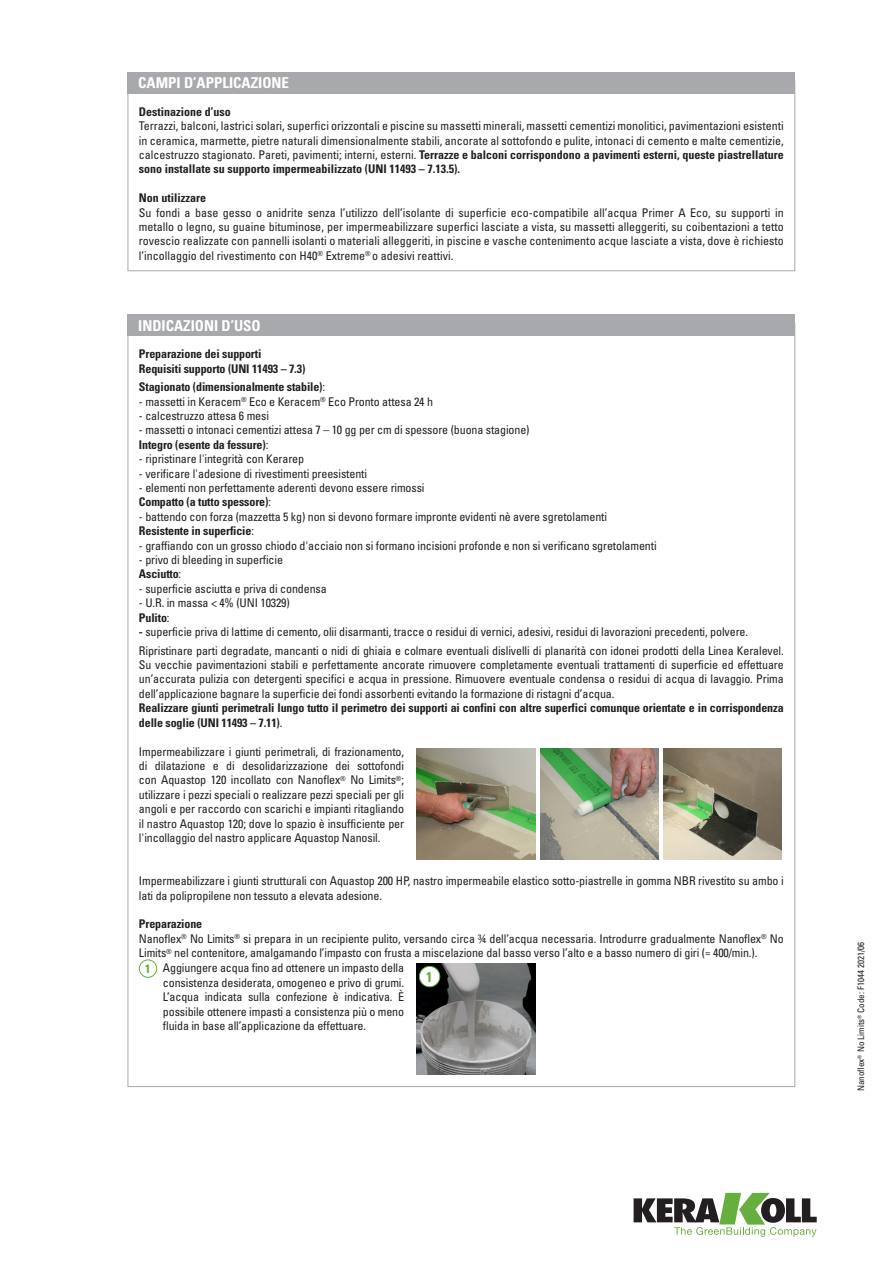
<style>
.page{position:relative;width:893px;height:1263px;background:#fff}
.page>*{position:absolute;margin:0;border:0;box-sizing:border-box;transform-origin:0 0}
.titolo_box{font:700 condensed 15px "Univers LT Std";color:#fff}
.t1{font:700 condensed 14.25px "Univers LT Std";color:#66ae3d}
.t2{font:700 condensed 12.15px "Univers LT Std";color:#66ae3d}
.testo{font:condensed 12px/14.4px "Univers LT Std";letter-spacing:-.01em;color:#231f20;text-align:justify}
.testo_box{font:condensed 12px/14.4px "Univers LT Std";color:#231f20;text-align:justify}
.testo-2{font:700 condensed 12px/14.4px "Univers LT Std";letter-spacing:-.01em;color:#231f20}
.testo_box_bold{font:700 condensed 12px "Univers LT Std";color:#231f20}
.testo_box-2{font:700 condensed 12px "Univers LT Std";color:#231f20}
.notag_eco_codice_sc{font:condensed 9px "Univers LT Std";color:#231f20}
.s1{font-weight:700}
.s2{font-weight:400}
</style>
<div class="page">
<svg style="left:634px;top:1193px;width:183px;height:44px"></svg>
<div style="left:139px;top:959px;width:18px;height:19px;border:1px solid #66ae3d;border-radius:50%"></div>
<div style="left:128px;top:315px;width:667px;height:21px;background:#a8a9ad"></div>
<div style="left:128px;top:72px;width:667px;height:22px;background:#a8a9ad"></div>
<img style="left:417px;top:964px;width:118px;height:111px">
<div style="left:419px;top:966px;width:21px;height:21px;background:#fff;border-radius:50%"></div>
<div style="left:419px;top:966px;width:21px;height:21px;border:1px solid #66ae3d;border-radius:50%"></div>
<img style="left:540px;top:748px;width:118px;height:111px">
<img style="left:417px;top:748px;width:118px;height:111px">
<img style="left:663px;top:748px;width:119px;height:111px">
<p class="titolo_box" style="left:138px;top:74px;width:152px">CAMPI D’APPLICAZIONE</p>
<p class="testo_box_bold" style="left:139px;top:104px;width:93px">Destinazione d’uso</p>
<p class="testo_box" style="left:139px;top:119px;width:646px">Terrazzi, balconi, lastrici solari, superfici orizzontali e piscine su massetti minerali, massetti cementizi monolitici, pavimentazioni esistenti in ceramica, marmette, pietre naturali dimensionalmente stabili, ancorate al sottofondo e pulite, intonaci di cemento e malte cementizie, calcestruzzo stagionato. Pareti, pavimenti; interni, esterni. <span class="s1">Terrazze e balconi corrispondono a pavimenti esterni, queste piastrellature sono installate su supporto impermeabilizzato (UNI 11493 – 7.13.5).</span></p>
<p class="testo_box-2" style="left:139px;top:191px;width:69px">Non utilizzare</p>
<p class="testo_box" style="left:139px;top:205px;width:646px">Su fondi a base gesso o anidrite senza l’utilizzo dell’isolante di superficie eco-compatibile all’acqua Primer A Eco, su supporti in metallo o legno, su guaine bituminose, per impermeabilizzare superfici lasciate a vista, su massetti alleggeriti, su coibentazioni a tetto rovescio realizzate con pannelli isolanti o materiali alleggeriti, in piscine e vasche contenimento acque lasciate a vista, dove è richiesto l’incollaggio del rivestimento con H40<sup>®</sup> Extreme<sup>®</sup> o adesivi reattivi.</p>
<p class="titolo_box" style="left:138px;top:316px;width:124px">INDICAZIONI D’USO</p>
<p class="testo-2" style="left:139px;top:347px;width:124px">Preparazione dei supporti</p>
<p class="testo-2" style="left:139px;top:361px;width:168px">Requisiti supporto (UNI 11493 – 7.3)</p>
<p class="testo-2" style="left:139px;top:380px;width:188px">Stagionato (dimensionalmente stabile)<span class="s2">:</span></p>
<p class="testo" style="left:139px;top:394px;width:296px">- massetti in Keracem<sup>®</sup> Eco e Keracem<sup>®</sup> Eco Pronto attesa 24 h</p>
<p class="testo" style="left:139px;top:408px;width:132px">- calcestruzzo attesa 6 mesi</p>
<p class="testo" style="left:139px;top:423px;width:392px">- massetti o intonaci cementizi attesa 7 – 10 gg per cm di spessore (buona stagione)</p>
<p class="testo-2" style="left:139px;top:437px;width:131px">Integro (esente da fessure)<span class="s2">:</span></p>
<p class="testo" style="left:139px;top:452px;width:167px">- ripristinare l'integrità con Kerarep</p>
<p class="testo" style="left:139px;top:466px;width:230px">- verificare l'adesione di rivestimenti preesistenti</p>
<p class="testo" style="left:139px;top:480px;width:287px">- elementi non perfettamente aderenti devono essere rimossi</p>
<p class="testo-2" style="left:139px;top:495px;width:134px">Compatto (a tutto spessore)<span class="s2">:</span></p>
<p class="testo" style="left:139px;top:509px;width:470px">- battendo con forza (mazzetta 5 kg) non si devono formare impronte evidenti nè avere sgretolamenti</p>
<p class="testo-2" style="left:139px;top:524px;width:117px">Resistente in superficie<span class="s2">:</span></p>
<p class="testo" style="left:139px;top:538px;width:519px">- graffiando con un grosso chiodo d'acciaio non si formano incisioni profonde e non si verificano sgretolamenti</p>
<p class="testo" style="left:139px;top:552px;width:146px">- privo di bleeding in superficie</p>
<p class="testo-2" style="left:139px;top:567px;width:44px">Asciutto<span class="s2">:</span></p>
<p class="testo" style="left:139px;top:581px;width:189px">- superficie asciutta e priva di condensa</p>
<p class="testo" style="left:139px;top:596px;width:152px">- U.R. in massa &lt; 4% (UNI 10329)</p>
<p class="testo-2" style="left:139px;top:610px;width:32px">Pulito<span class="s2">:</span></p>
<p class="testo" style="left:139px;top:624px;width:611px"><span class="s1">-</span> superficie priva di lattime di cemento, olii disarmanti, tracce o residui di vernici, adesivi, residui di lavorazioni precedenti, polvere.</p>
<p class="testo" style="left:139px;top:643px;width:646px">Ripristinare parti degradate, mancanti o nidi di ghiaia e colmare eventuali dislivelli di planarità con idonei prodotti della Linea Keralevel.<br>Su vecchie pavimentazioni stabili e perfettamente ancorate rimuovere completamente eventuali trattamenti di superficie ed effettuare un’accurata pulizia con detergenti specifici e acqua in pressione. Rimuovere eventuale condensa o residui di acqua di lavaggio. Prima dell’applicazione bagnare la superficie dei fondi assorbenti evitando la formazione di ristagni d’acqua.</p>
<p class="testo-2" style="left:139px;top:701px;width:646px">Realizzare giunti perimetrali lungo tutto il perimetro dei supporti ai confini con altre superfici comunque orientate e in corrispondenza delle soglie (UNI 11493 – 7.11)<span class="s2">.</span></p>
<p class="testo" style="left:139px;top:744px;width:267px">Impermeabilizzare i giunti perimetrali, di frazionamento, di dilatazione e di desolidarizzazione dei sottofondi con Aquastop 120 incollato con Nanoflex<sup>®</sup> No Limits<sup>®</sup>; utilizzare i pezzi speciali o realizzare pezzi speciali per gli angoli e per raccordo con scarichi e impianti ritagliando il nastro Aquastop 120; dove lo spazio è insufficiente per l'incollaggio del nastro applicare Aquastop Nanosil.</p>
<p class="testo" style="left:139px;top:873px;width:646px">Impermeabilizzare i giunti strutturali con Aquastop 200 HP, nastro impermeabile elastico sotto-piastrelle in gomma NBR rivestito su ambo i lati da polipropilene non tessuto a elevata adesione.</p>
<p class="testo-2" style="left:139px;top:917px;width:65px">Preparazione</p>
<p class="testo" style="left:139px;top:931px;width:646px">Nanoflex<sup>®</sup> No Limits<sup>®</sup> si prepara in un recipiente pulito, versando circa ¾ dell’acqua necessaria. Introdurre gradualmente Nanoflex<sup>®</sup> No<br>Limits<sup>®</sup> nel contenitore, amalgamando l’impasto con frusta a miscelazione dal basso verso l’alto e a basso numero di giri (≈ 400/min.).</p>
<p class="t2" style="left:145px;top:961px;width:7px">1</p>
<p class="testo" style="left:163px;top:961px;width:243px">Aggiungere acqua fino ad ottenere un impasto della consistenza desiderata, omogeneo e privo di grumi.<br>L’acqua indicata sulla confezione è indicativa. È possibile ottenere impasti a consistenza più o meno fluida in base all’applicazione da effettuare.</p>
<p class="t1" style="left:426px;top:968px;width:8px">1</p>
<p class="notag_eco_codice_sc" style="left:855px;top:1091px;width:151px;rotate:-90deg">Nanoflex<sup>®</sup> No Limits<sup>®</sup> Code: F1044 2021/06</p>
</div>
